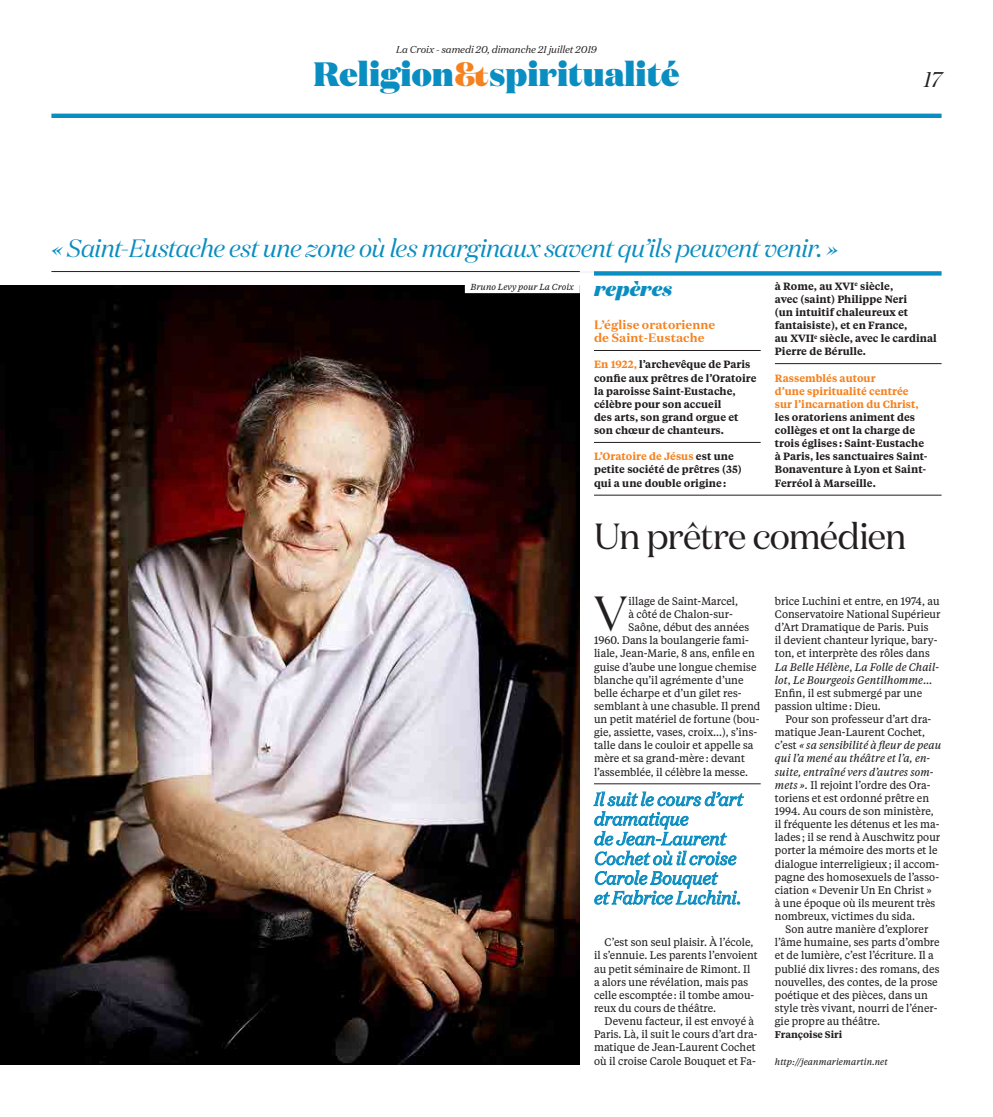
<style>
.page{position:relative;width:993px;height:1117px;background:#fff}
.page>*{position:absolute;margin:0;border:0;box-sizing:border-box;transform-origin:0 0}
.t1{font:49.25px "Domaine Display";color:#231f20;scale:.96 1}
.t2{font:36.25px "Domaine Display";letter-spacing:-.025em;color:#231f20}
.t3{font:900 33.75px "Domaine Display";letter-spacing:.005em;color:#0a8dc0}
.t4{font:italic 25px "Domaine Display";letter-spacing:-.02em;color:#0a8dc0}
.t5{font:italic 21.25px "Domaine Display";color:#231f20}
.t6{font:italic 900 20px "Domaine Display";letter-spacing:.02em;color:#0a8dc0}
.t7{font:italic 18.12px/19.8px "Domaine Text";letter-spacing:-.01em;color:#0a8dc0}
.t8{font:700 12.25px/13.1px "Domaine Text";color:#f58220}
.t9{font:11px/13.1px "Tiempos Text";color:#231f20;scale:.96 1}
.t10{font:600 10.5px/13.1px "Tiempos Text";letter-spacing:.005em;color:#231f20}
.t11{font:600 10.5px/13.1px "Tiempos Text";letter-spacing:.005em;color:#f58220}
.t12{font:italic 10px "Domaine Text";letter-spacing:-.015em;color:#231f20}
.t13{font:600 9.75px "Tiempos Text";color:#231f20}
.t14{font:italic 9px "Tiempos Text";color:#231f20}
.t15{font:italic 8.75px "Tiempos Text";color:#231f20}
.s1{font-family:"La Croix";font-weight:400;color:#f58220}
.s2{color:#f58220}
.s3{font-style:italic}
</style>
<div class="page">
<hr style="left:51px;top:114px;width:890px;height:4px;background:#0a8dc0">
<hr style="left:51px;top:271px;width:890px;height:1px;background:#231f20">
<img style="left:0;top:285px;width:579px;height:779px">
<hr style="left:579px;top:271px;width:376px;height:1px;background:#fff">
<svg style="left:594px;top:271px;width:347px;height:4px"></svg>
<hr style="left:594px;top:350px;width:166px;height:1px;background:#231f20">
<hr style="left:594px;top:442px;width:166px;height:1px;background:#231f20">
<hr style="left:774px;top:363px;width:167px;height:1px;background:#231f20">
<div style="left:464px;top:275px;width:115px;height:18px;background:#fff"></div>
<hr style="left:594px;top:783px;width:166px;height:1px;background:#231f20">
<svg style="left:593px;top:791px;width:150px;height:113px"></svg>
<hr style="left:594px;top:495px;width:347px;height:1px;background:#231f20">
<p class="t12" style="left:396px;top:43px;width:202px">La Croix - samedi 20, dimanche 21 juillet 2019</p>
<h3 class="t3" style="left:313px;top:51px;width:367px">Religion<span class="s1">&amp;</span>spiritualité</h3>
<h3 class="t5" style="left:923px;top:66px;width:19px">17</h3>
<h3 class="t4" style="left:51px;top:233px;width:788px">« Saint-Eustache est une zone où les marginaux savent qu’ils peuvent venir. »</h3>
<p class="t15" style="left:470px;top:280px;width:105px">Bruno Levy pour La Croix</p>
<h3 class="t6" style="left:594px;top:275px;width:80px">repères</h3>
<p class="t8" style="left:594px;top:318px;width:123px">L’église oratorienne de Saint-Eustache</p>
<p class="t10" style="left:594px;top:357px;width:164px"><span class="s2">En 1922,</span> l’archevêque de Paris confie aux prêtres de l’Oratoire la paroisse Saint-Eustache, célèbre pour son accueil<br>des arts, son grand orgue et son chœur de chanteurs.</p>
<p class="t10" style="left:594px;top:449px;width:149px"><span class="s2">L’Oratoire de Jésus</span> est une petite société de prêtres (35) qui a une double origine:</p>
<p class="t10" style="left:774px;top:279px;width:163px">à Rome, au XVI<sup>e</sup> siècle,<br>avec (saint) Philippe Neri<br>(un intuitif chaleureux et fantaisiste), et en France,<br>au XVII<sup>e</sup> siècle, avec le cardinal<br>Pierre de Bérulle.</p>
<p class="t11" style="left:774px;top:370px;width:145px">Rassemblés autour<br>d’une spiritualité centrée sur l’incarnation du Christ,</p>
<p class="t10" style="left:774px;top:410px;width:154px">les oratoriens animent des collèges et ont la charge de trois églises : Saint-Eustache à Paris, les sanctuaires Saint-<br>Bonaventure à Lyon et Saint-<br>Ferréol à Marseille.</p>
<h2 class="t2" style="left:594px;top:513px;width:314px">Un prêtre comédien</h2>
<h1 class="t1" style="left:594px;top:583px;width:36px">V</h1>
<p class="t9" style="left:628px;top:593px;width:116px">illage de Saint-Marcel,</p>
<p class="t9" style="left:774px;top:593px;width:174px">brice Luchini et entre, en 1974, au<br>Conservatoire National Supérieur d’Art Dramatique de Paris. Puis<br>il devient chanteur lyrique, bary&shy;ton, et interprète des rôles dans<br><span class="s3">La Belle Hélène</span>, <span class="s3">La Folle de Chail&shy;lot</span>, <span class="s3">Le Bourgeois Gentilhomme</span>…<br>Enfin, il est submergé par une passion ultime: Dieu.</p>
<p class="t9" style="left:774px;top:712px;width:175px;text-indent:11px">Pour son professeur d’art dra&shy;matique Jean-Laurent Cochet, c’est <span class="s3">« sa sensibilité à fleur de peau qui l’a mené au théâtre et l’a, en&shy;suite, entraîné vers d’autres som&shy;mets ».</span> Il rejoint l’ordre des Ora&shy;toriens et est ordonné prêtre en<br>1994. Au cours de son ministère, il fréquente les détenus et les ma&shy;lades ; il se rend à Auschwitz pour porter la mémoire des morts et le dialogue interreligieux; il accom&shy;pagne des homosexuels de l’asso&shy;ciation « Devenir Un En Christ »<br>à une époque où ils meurent très nombreux, victimes du sida.</p>
<p class="t9" style="left:774px;top:922px;width:173px;text-indent:11px">Son autre manière d’explorer l’âme humaine, ses parts d’ombre et de lumière, c’est l’écriture. Il a publié dix livres : des romans, des nouvelles, des contes, de la prose poétique et des pièces, dans un style très vivant, nourri de l’éner&shy;gie propre au théâtre.</p>
<p class="t13" style="left:774px;top:1027px;width:69px">Françoise Siri</p>
<p class="t14" style="left:774px;top:1055px;width:114px">http://jeanmariemartin.net</p>
<p class="t9" style="left:628px;top:607px;width:110px">à côté de Chalon-sur-</p>
<p class="t9" style="left:628px;top:620px;width:127px">Saône, début des années</p>
<p class="t9" style="left:594px;top:633px;width:163px">1960. Dans la boulangerie fami-</p>
<p class="t9" style="left:594px;top:646px;width:169px">liale, Jean-Marie, 8 ans, enfile en</p>
<p class="t9" style="left:594px;top:659px;width:171px">guise d’aube une longue chemise</p>
<p class="t9" style="left:594px;top:672px;width:157px">blanche qu’il agrémente d’une</p>
<p class="t9" style="left:594px;top:685px;width:155px">belle écharpe et d’un gilet res-</p>
<p class="t9" style="left:594px;top:698px;width:175px">semblant à une chasuble. Il prend</p>
<p class="t9" style="left:594px;top:712px;width:174px">un petit matériel de fortune (bou-</p>
<p class="t9" style="left:594px;top:725px;width:171px">gie, assiette, vases, croix…), s’ins-</p>
<p class="t9" style="left:594px;top:738px;width:167px">talle dans le couloir et appelle sa</p>
<p class="t9" style="left:594px;top:751px;width:159px">mère et sa grand-mère: devant</p>
<p class="t9" style="left:594px;top:764px;width:162px">l’assemblée, il célèbre la messe.</p>
<h3 class="t7" style="left:594px;top:789px;width:150px">Il suit le cours d’art dramatique<br>de Jean-Laurent<br>Cochet où il croise<br>Carole Bouquet<br>et Fabrice Luchini.</h3>
<p class="t9" style="left:594px;top:935px;width:172px;text-indent:11px">C’est son seul plaisir. À l’école, il s’ennuie. Les parents l’envoient au petit séminaire de Rimont. Il a alors une révélation, mais pas celle escomptée: il tombe amou&shy;reux du cours de théâtre.</p>
<p class="t9" style="left:594px;top:1013px;width:172px;text-indent:11px">Devenu facteur, il est envoyé à Paris. Là, il suit le cours d’art dra&shy;matique de Jean-Laurent Cochet où il croise Carole Bouquet et Fa-</p>
</div>
